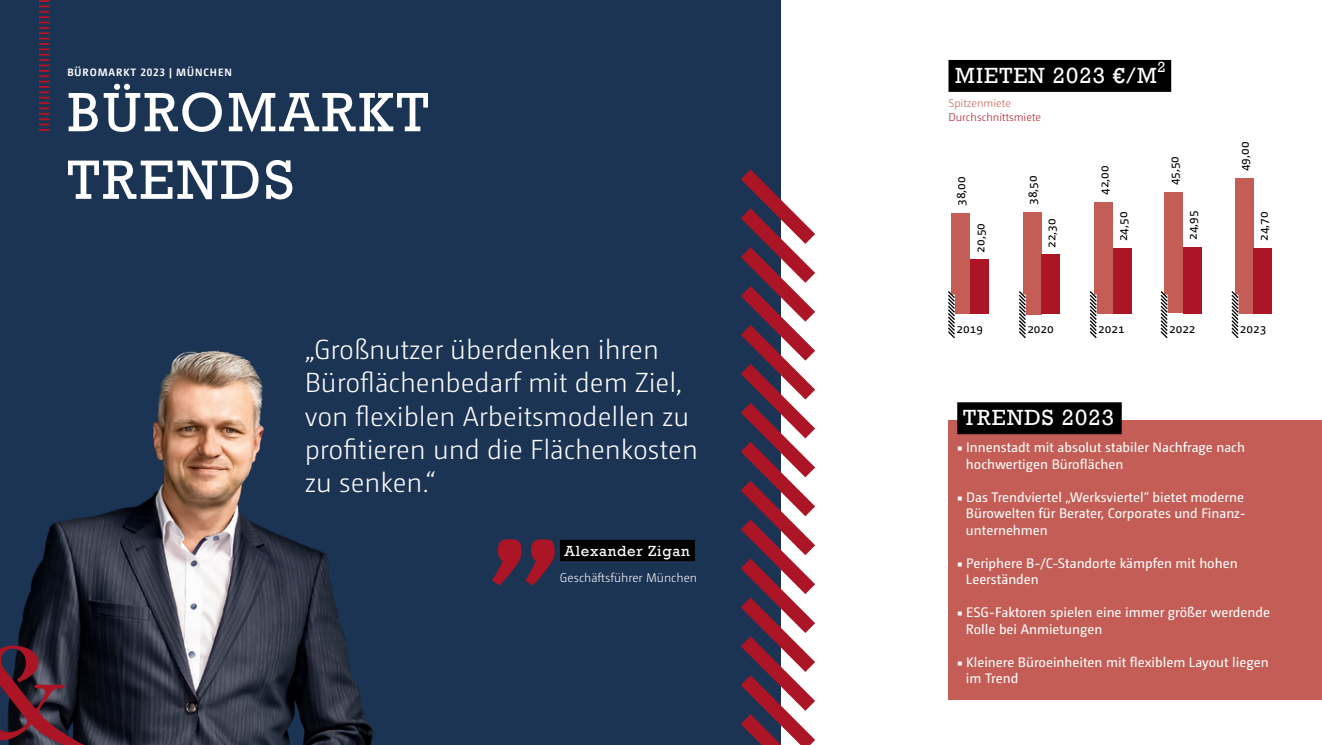
<style>
.page{position:relative;width:1322px;height:745px;background:#fff}
.page>*{position:absolute;margin:0;border:0;box-sizing:border-box;transform-origin:0 0}
.t1{font:56.25px/67.5px "Rockwell";letter-spacing:.05em;color:#fff}
.t2{font:300 27.5px/33px "Camingo Dos Pro";color:#fff}
.t3{font:22.5px "Rockwell";letter-spacing:.05em;color:#fff}
.t4{font:15px "Rockwell";letter-spacing:.05em;color:#fff}
.t5{font:13.75px/16.5px "Camingo Dos Pro";color:#fff}
.t6{font:12.5px "Camingo Dos Pro";color:#000}
.t7{font:300 12.5px "Camingo Dos Pro";color:#fff}
.t8{font:300 11.25px "Camingo Dos Pro";color:#ac1525}
.t9{font:300 11.25px "Camingo Dos Pro";color:#c35d55}
.t10{font:700 10.62px "Camingo Dos Pro";letter-spacing:.09em;color:#fff}
.s1{font-family:"Minion Pro"}
</style>
<div class="page">
<div style="left:0;top:0;width:780px;height:744px;background:#1c3453"></div>
<svg style="left:39px;top:0;width:11px;height:131px"></svg>
<div style="left:948px;top:420px;width:374px;height:279px;background:#c35d55"></div>
<div style="left:957px;top:402px;width:164px;height:32px;background:#000"></div>
<svg style="left:741px;top:154px;width:74px;height:590px"></svg>
<img style="left:18px;top:350px;width:355px;height:394px">
<svg style="left:0;top:645px;width:121px;height:99px;background:#351d2a"></svg>
<div style="left:951px;top:213px;width:19px;height:101px;background:#c35d55"></div>
<div style="left:970px;top:259px;width:18px;height:55px;background:#ac1525"></div>
<div style="left:1022px;top:212px;width:19px;height:102px;background:#c35d55"></div>
<div style="left:1041px;top:254px;width:19px;height:59px;background:#ac1525"></div>
<div style="left:1094px;top:202px;width:19px;height:111px;background:#c35d55"></div>
<div style="left:1113px;top:248px;width:19px;height:65px;background:#ac1525"></div>
<div style="left:1164px;top:192px;width:19px;height:121px;background:#c35d55"></div>
<div style="left:1182px;top:247px;width:19px;height:66px;background:#ac1525"></div>
<div style="left:1235px;top:178px;width:18px;height:135px;background:#c35d55"></div>
<div style="left:1253px;top:248px;width:19px;height:65px;background:#ac1525"></div>
<div style="left:948px;top:60px;width:223px;height:32px;background:#000"></div>
<svg style="left:948px;top:291px;width:7px;height:48px"></svg>
<svg style="left:1018px;top:289px;width:9px;height:50px"></svg>
<svg style="left:1089px;top:291px;width:9px;height:48px"></svg>
<svg style="left:1160px;top:291px;width:8px;height:48px"></svg>
<svg style="left:1231px;top:291px;width:9px;height:48px"></svg>
<svg style="left:492px;top:539px;width:63px;height:46px"></svg>
<div style="left:560px;top:539px;width:135px;height:21px;background:#000"></div>
<p class="t10" style="left:67px;top:66px;width:166px">BÜROMARKT 2023 | MÜNCHEN</p>
<h1 class="t1" style="left:67px;top:79px;width:363px">BÜROMARKT<br>TRENDS</h1>
<h2 class="t2" style="left:305px;top:333px;width:394px">„Großnutzer überdenken ihren<br>Büroflächenbedarf mit dem Ziel, von flexiblen Arbeitsmodellen zu profitieren und die Flächenkosten zu senken.“</h2>
<p class="t4" style="left:564px;top:541px;width:127px">Alexander Zigan</p>
<p class="t7" style="left:560px;top:570px;width:139px">Geschäftsführer München</p>
<p class="t4" style="left:1157px;top:58px;width:10px">2</p>
<h3 class="t3" style="left:955px;top:62px;width:203px">MIETEN 2023 €/M</h3>
<p class="t9" style="left:948px;top:97px;width:64px">Spitzenmiete</p>
<p class="t8" style="left:948px;top:110px;width:94px">Durchschnittsmiete</p>
<p class="t6" style="left:953px;top:206px;width:31px;rotate:-90deg">38,00</p>
<p class="t6" style="left:972px;top:252px;width:31px;rotate:-90deg">20,50</p>
<p class="t6" style="left:1025px;top:205px;width:31px;rotate:-90deg">38,50</p>
<p class="t6" style="left:1044px;top:248px;width:31px;rotate:-90deg">22,30</p>
<p class="t6" style="left:1096px;top:195px;width:31px;rotate:-90deg">42,00</p>
<p class="t6" style="left:1115px;top:241px;width:31px;rotate:-90deg">24,50</p>
<p class="t6" style="left:1167px;top:185px;width:31px;rotate:-90deg">45,50</p>
<p class="t6" style="left:1237px;top:171px;width:31px;rotate:-90deg">49,00</p>
<p class="t6" style="left:1185px;top:240px;width:31px;rotate:-90deg">24,95</p>
<p class="t6" style="left:1256px;top:241px;width:31px;rotate:-90deg">24,70</p>
<p class="t6" style="left:956px;top:321px;width:28px">2019</p>
<p class="t6" style="left:1027px;top:321px;width:28px">2020</p>
<p class="t6" style="left:1098px;top:321px;width:28px">2021</p>
<p class="t6" style="left:1169px;top:321px;width:28px">2022</p>
<p class="t6" style="left:1240px;top:321px;width:28px">2023</p>
<h3 class="t3" style="left:963px;top:404px;width:152px">TRENDS 2023</h3>
<p class="t5" style="left:966px;top:438px;width:280px;text-indent:-9px"><span class="s1">■</span> Innenstadt mit absolut stabiler Nachfrage nach hochwertigen Büroflächen</p>
<p class="t5" style="left:966px;top:488px;width:281px;text-indent:-9px"><span class="s1">■</span> Das Trendviertel „Werksviertel“ bietet moderne<br>Bürowelten für Berater, Corporates und Finanz&shy;unternehmen</p>
<p class="t5" style="left:966px;top:554px;width:273px;text-indent:-9px"><span class="s1">■</span> Periphere B-/C-Standorte kämpfen mit hohen<br>Leerständen</p>
<p class="t5" style="left:966px;top:603px;width:306px;text-indent:-9px"><span class="s1">■</span> ESG-Faktoren spielen eine immer größer werdende<br>Rolle bei Anmietungen</p>
<p class="t5" style="left:966px;top:653px;width:304px;text-indent:-9px"><span class="s1">■</span> Kleinere Büroeinheiten mit flexiblem Layout liegen im Trend</p>
</div>
